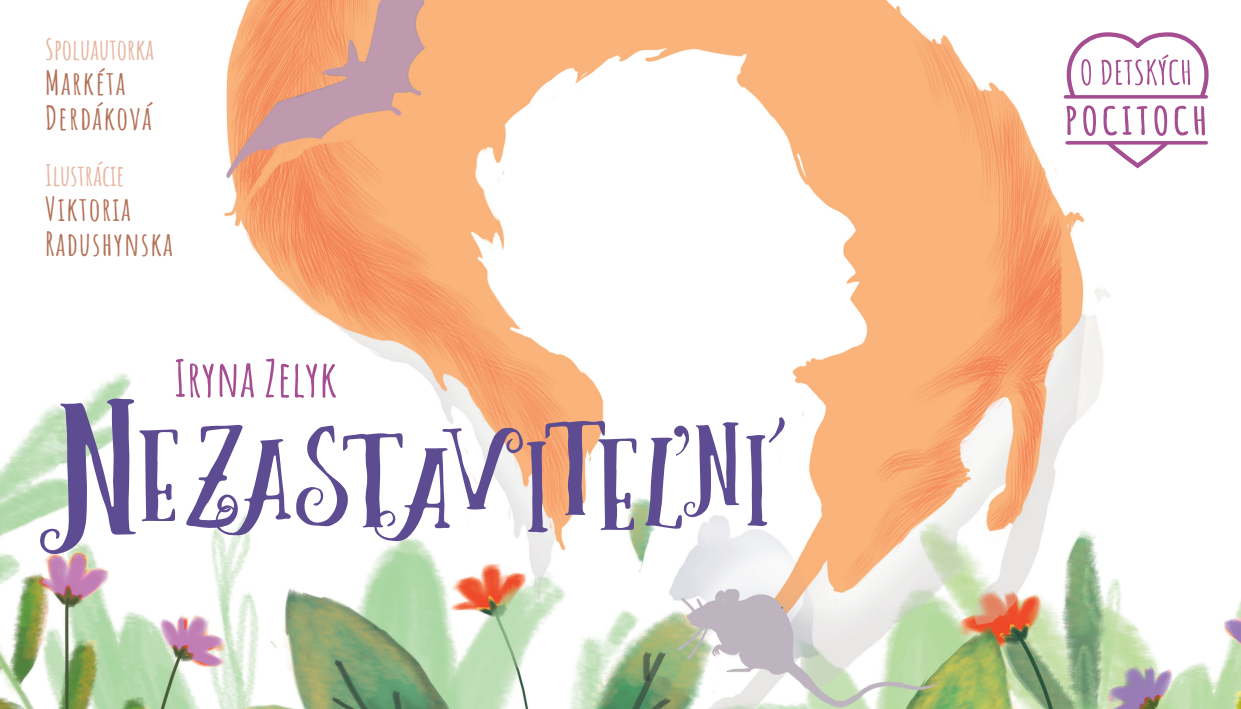
<style>
.page{position:relative;width:1241px;height:709px;background:#fff}
.page>*{position:absolute;margin:0;border:0;box-sizing:border-box;transform-origin:0 0}
.t1{font:700 50.25px "Amatic SC";color:#a54f92}
.t2{font:700 32.5px/35px "Amatic SC";letter-spacing:.04em;color:#b47359}
.t3{font:700 28.75px "Amatic SC";color:#e7b6a1}
</style>
<div class="page">
<img style="left:0;top:0;width:1240px;height:709px">
<svg style="left:1065px;top:32px;width:144px;height:65px"></svg>
<svg style="left:1106px;top:145px;width:62px;height:23px"></svg>
<svg style="left:1063px;top:95px;width:144px;height:4px"></svg>
<svg style="left:1065px;top:141px;width:142px;height:4px"></svg>
<svg style="left:1066px;top:106px;width:9px;height:29px"></svg>
<svg style="left:1083px;top:105px;width:12px;height:31px"></svg>
<svg style="left:1103px;top:106px;width:13px;height:29px"></svg>
<svg style="left:1122px;top:106px;width:25px;height:29px"></svg>
<svg style="left:1154px;top:105px;width:12px;height:31px"></svg>
<svg style="left:1174px;top:106px;width:13px;height:29px"></svg>
<svg style="left:1193px;top:106px;width:11px;height:29px"></svg>
<svg style="left:186px;top:420px;width:450px;height:121px"></svg>
<svg style="left:37px;top:398px;width:141px;height:157px"></svg>
<svg style="left:644px;top:422px;width:95px;height:107px"></svg>
<svg style="left:746px;top:417px;width:38px;height:109px"></svg>
<p class="t3" style="left:45px;top:28px;width:111px">Spoluautorka</p>
<p class="t2" style="left:45px;top:64px;width:108px">Markéta<br>Derdáková</p>
<p class="t3" style="left:45px;top:153px;width:81px">Ilustrácie</p>
<p class="t2" style="left:45px;top:189px;width:129px">Viktoria<br>Radushynska</p>
<h1 class="t1" style="left:174px;top:340px;width:164px">Iryna Zelyk</h1>
</div>
